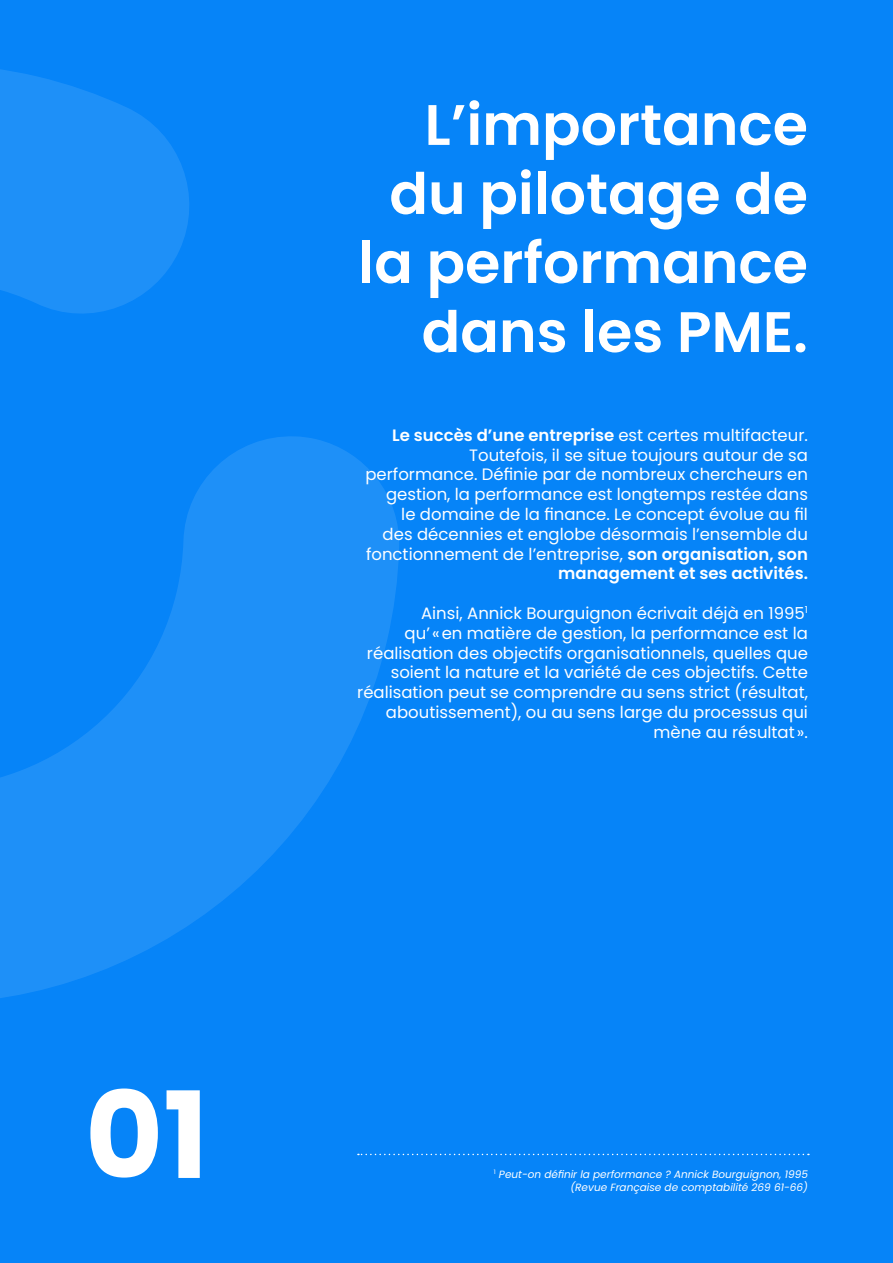
<style>
.page{position:relative;width:893px;height:1263px;background:#0684f8}
.page>*{position:absolute;margin:0;border:0;box-sizing:border-box;transform-origin:0 0}
.t1{font:700 120px "Poppins";color:#fff}
.t2{font:600 57px/69px "Poppins";color:#fff;text-align:right}
.t3{font:16.5px/19.8px "Poppins";color:#fff;text-align:right}
.t4{font:italic 10.5px/12.6px "Poppins";color:#fff;text-align:right}
.s1{font-weight:600}
</style>
<div class="page">
<svg style="left:0;top:69px;width:189px;height:245px;fill:#1e90f8"></svg>
<svg style="left:0;top:436px;width:399px;height:562px;fill:#1e90f8"></svg>
<svg style="left:358px;top:1154px;width:451px;height:1px"></svg>
<h1 class="t1" style="left:85px;top:1066px;width:125px">01</h1>
<h2 class="t2" style="left:358px;top:91px;width:451px">L’importance du pilotage de la performance dans les PME.</h2>
<p class="t3" style="left:365px;top:425px;width:444px"><span class="s1">Le succès d’une entreprise</span> est certes multifacteur.<br>Toutefois, il se situe toujours autour de sa performance. Définie par de nombreux chercheurs en gestion, la performance est longtemps restée dans<br>le domaine de la finance. Le concept évolue au fil<br>des décennies et englobe désormais l’ensemble du fonctionnement de l’entreprise, <span class="s1">son organisation, son management et ses activités.</span></p>
<p class="t3" style="left:357px;top:603px;width:452px">Ainsi, Annick Bourguignon écrivait déjà en 1995<sup>1<br></sup>qu’ «en matière de gestion, la performance est la réalisation des objectifs organisationnels, quelles que soient la nature et la variété de ces objectifs. Cette réalisation peut se comprendre au sens strict (résultat, aboutissement), ou au sens large du processus qui mène au résultat ».</p>
<p class="t4" style="left:494px;top:1168px;width:316px"><sup>1</sup> Peut-on définir la performance ? Annick Bourguignon, 1995 (Revue Française de comptabilité 269 61-66)</p>
</div>
